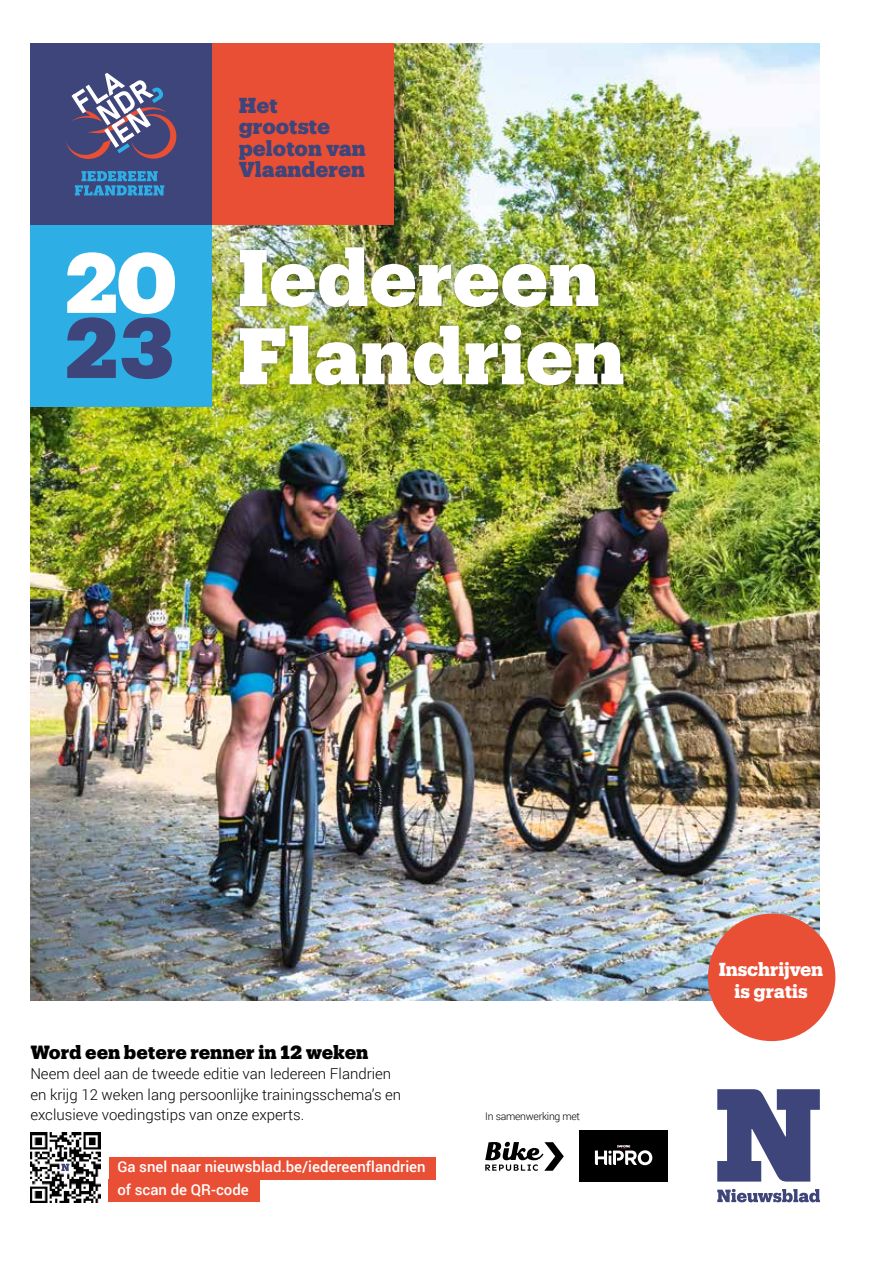
<style>
.page{position:relative;width:893px;height:1263px;background:#fff}
.page>*{position:absolute;margin:0;border:0;box-sizing:border-box;transform-origin:0 0}
.t1{font:900 78.3px/78.3px "Produkt";color:#fff}
.t2{font:900 21.15px/21.1px "Produkt";color:#3d457a}
.t3{font:900 18.75px "Produkt";color:#000}
.t4{font:700 18.45px/22.5px "Produkt";letter-spacing:-.01em;color:#fff;text-align:center}
.t5{font:300 15px/20.2px "Roboto";color:#000}
.t6{font:500 15px/22.8px "Roboto";color:#fff}
.t7{font:300 10.5px "Roboto";letter-spacing:-.025em;color:#000}
</style>
<div class="page">
<img style="left:30px;top:43px;width:790px;height:958px">
<div style="left:708px;top:914px;width:127px;height:127px;background:#e94f35;border-radius:50%"></div>
<div style="left:212px;top:43px;width:181px;height:182px;background:#e94f35"></div>
<div style="left:30px;top:225px;width:182px;height:181px;background:#2dafe6"></div>
<svg style="left:67px;top:252px;width:108px;height:127px"></svg>
<div style="left:30px;top:43px;width:182px;height:182px;background:#3d457a"></div>
<svg style="left:75px;top:171px;width:89px;height:24px"></svg>
<svg style="left:66px;top:73px;width:110px;height:86px"></svg>
<div style="left:235px;top:243px;width:394px;height:148px;background:#000;opacity:.3"></div>
<img style="left:30px;top:1132px;width:70px;height:70px">
<svg style="left:61px;top:1163px;width:9px;height:8px"></svg>
<svg style="left:61px;top:1164px;width:8px;height:7px"></svg>
<div style="left:109px;top:1157px;width:327px;height:22px;background:#e94f35"></div>
<div style="left:109px;top:1179px;width:151px;height:23px;background:#e94f35"></div>
<svg style="left:717px;top:1189px;width:103px;height:13px"></svg>
<svg style="left:717px;top:1089px;width:103px;height:92px"></svg>
<div style="left:579px;top:1131px;width:89px;height:51px;background:#000"></div>
<svg style="left:595px;top:1145px;width:57px;height:20px"></svg>
<svg style="left:485px;top:1142px;width:79px;height:29px"></svg>
<h2 class="t2" style="left:239px;top:94px;width:128px">Het grootste peloton van<br>Vlaanderen</h2>
<h1 class="t1" style="left:238px;top:234px;width:389px">Iedereen<br>Flandrien</h1>
<p class="t3" style="left:30px;top:1039px;width:340px">Word een betere renner in 12 weken</p>
<p class="t5" style="left:30px;top:1063px;width:372px">Neem deel aan de tweede editie van Iedereen Flandrien en krijg 12 weken lang persoonlijke trainingsschema’s en exclusieve voedingstips van onze experts.</p>
<p class="t6" style="left:117px;top:1155px;width:310px">Ga snel naar nieuwsblad.be/iedereenflandrien of scan de QR-code</p>
<p class="t7" style="left:485px;top:1108px;width:96px">In samenwerking met</p>
<p class="t4" style="left:719px;top:956px;width:106px">Inschrijven is gratis</p>
</div>
